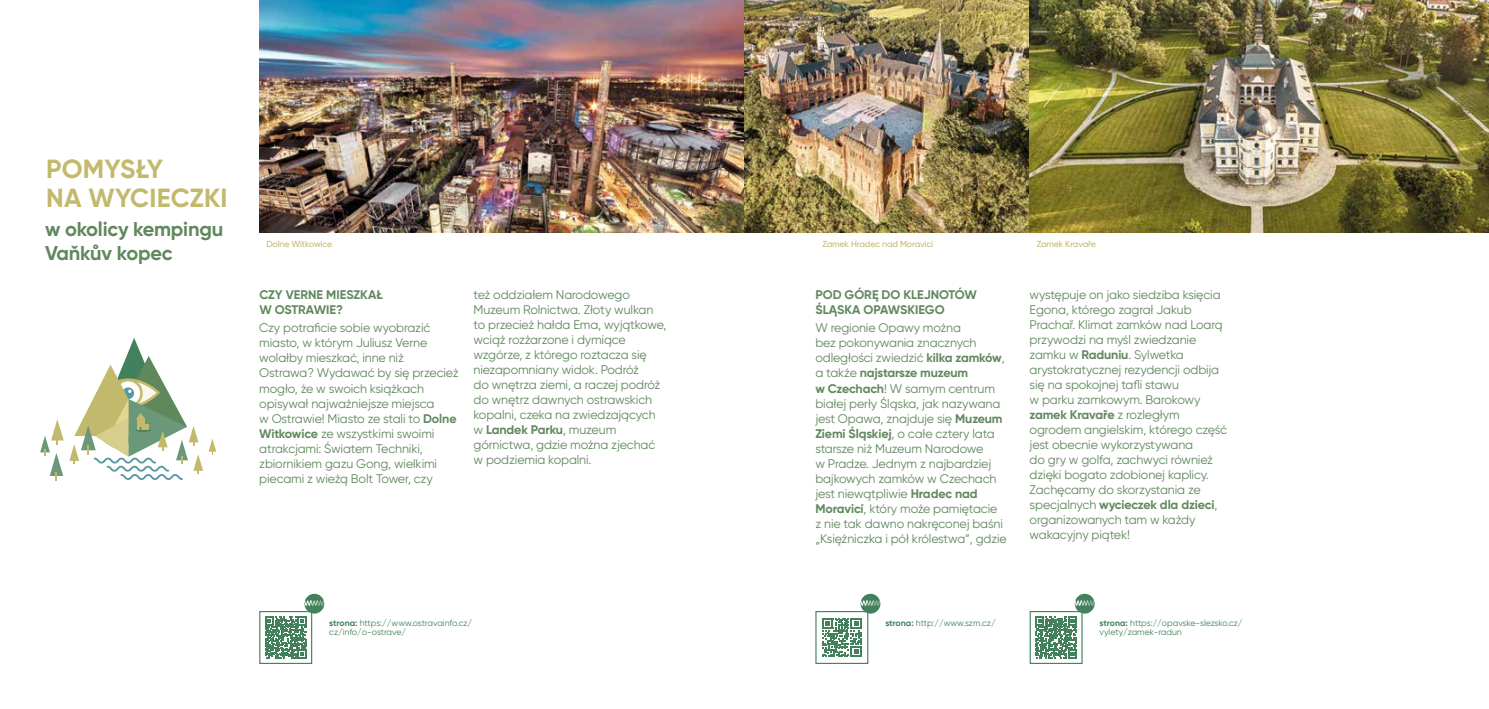
<style>
.page{position:relative;width:1489px;height:709px;background:#fff}
.page>*{position:absolute;margin:0;border:0;box-sizing:border-box;transform-origin:0 0}
.t1{font:700 26.25px/28.9px "Gilroy";letter-spacing:.01em;color:#c3b96d}
.t2{font:700 20px/24px "Gilroy";letter-spacing:-.01em;color:#60885d}
.t3{font:12.5px/15px "Gilroy";letter-spacing:-.01em;color:#60885d}
.t4{font:700 12.5px/15px "Gilroy";color:#60885d}
.t5{font:8.75px/8.8px "Gilroy";color:#43815c}
.t6{font:500 8.75px "Gilroy";letter-spacing:-.01em;color:#c3b96d}
.s1{font-weight:700}
</style>
<div class="page">
<img style="left:259px;top:0;width:1229px;height:232px">
<svg style="left:40px;top:338px;width:176px;height:142px"></svg>
<svg style="left:265px;top:616px;width:41px;height:42px"></svg>
<div style="left:259px;top:611px;width:53px;height:53px;border:1px solid #43815c"></div>
<svg style="left:822px;top:618px;width:39px;height:39px"></svg>
<div style="left:815px;top:611px;width:53px;height:53px;border:1px solid #43815c"></div>
<svg style="left:1035px;top:616px;width:41px;height:42px"></svg>
<div style="left:1029px;top:611px;width:53px;height:53px;border:1px solid #43815c"></div>
<div style="left:304px;top:594px;width:20px;height:19px;background:#43815c;border-radius:50%"></div>
<div style="left:860px;top:594px;width:20px;height:19px;background:#43815c;border-radius:50%"></div>
<div style="left:1074px;top:594px;width:20px;height:19px;background:#43815c;border-radius:50%"></div>
<svg style="left:304px;top:600px;width:20px;height:5px"></svg>
<svg style="left:860px;top:600px;width:20px;height:5px"></svg>
<svg style="left:1074px;top:600px;width:20px;height:5px"></svg>
<h1 class="t1" style="left:46px;top:154px;width:183px">POMYSŁY<br>NA WYCIECZKI</h1>
<h2 class="t2" style="left:45px;top:216px;width:180px">w okolicy kempingu<br>Vaňkův kopec</h2>
<p class="t6" style="left:266px;top:238px;width:67px">Dolne Witkowice</p>
<p class="t6" style="left:822px;top:238px;width:112px">Zamek Hradec nad Moravicí</p>
<p class="t6" style="left:1036px;top:238px;width:61px">Zamek Kravaře</p>
<p class="t4" style="left:259px;top:287px;width:125px">CZY VERNE MIESZKAŁ<br>W OSTRAWIE?</p>
<p class="t3" style="left:259px;top:320px;width:201px">Czy potraficie sobie wyobrazić miasto, w którym Juliusz Verne wolałby mieszkać, inne niż<br>Ostrawa? Wydawać by się przecież mogło, że w swoich książkach opisywał najważniejsze miejsca<br>w Ostrawie! Miasto ze stali to <span class="s1">Dolne<br>Witkowice</span> ze wszystkimi swoimi atrakcjami: Światem Techniki, zbiornikiem gazu Gong, wielkimi piecami z wieżą Bolt Tower, czy</p>
<p class="t3" style="left:473px;top:287px;width:194px">też oddziałem Narodowego<br>Muzeum Rolnictwa. Złoty wulkan to przecież hałda Ema, wyjątkowe, wciąż rozżarzone i dymiące wzgórze, z którego roztacza się niezapomniany widok. Podróż<br>do wnętrza ziemi, a raczej podróż do wnętrz dawnych ostrawskich kopalni, czeka na zwiedzających w <span class="s1">Landek Parku</span>, muzeum górnictwa, gdzie można zjechać w podziemia kopalni.</p>
<p class="t4" style="left:815px;top:287px;width:163px">POD GÓRĘ DO KLEJNOTÓW<br>ŚLĄSKA OPAWSKIEGO</p>
<p class="t3" style="left:815px;top:320px;width:193px">W regionie Opawy można<br>bez pokonywania znacznych odległości zwiedzić <span class="s1">kilka zamków</span>, a także <span class="s1">najstarsze muzeum<br>w Czechach</span>! W samym centrum białej perły Śląska, jak nazywana jest Opawa, znajduje się <span class="s1">Muzeum<br>Ziemi Śląskiej</span>, o całe cztery lata starsze niż Muzeum Narodowe<br>w Pradze. Jednym z najbardziej bajkowych zamków w Czechach jest niewątpliwie <span class="s1">Hradec nad<br>Moravicí</span>, który może pamiętacie<br>z nie tak dawno nakręconej baśni „Księżniczka i pół królestwa”, gdzie</p>
<p class="t3" style="left:1029px;top:287px;width:199px">występuje on jako siedziba księcia<br>Egona, którego zagrał Jakub<br>Prachař. Klimat zamków nad Loarą przywodzi na myśl zwiedzanie zamku w <span class="s1">Raduniu</span>. Sylwetka arystokratycznej rezydencji odbija się na spokojnej tafli stawu<br>w parku zamkowym. Barokowy <span class="s1">zamek Kravaře</span> z rozległym ogrodem angielskim, którego część jest obecnie wykorzystywana<br>do gry w golfa, zachwyci również dzięki bogato zdobionej kaplicy.<br>Zachęcamy do skorzystania ze specjalnych <span class="s1">wycieczek dla dzieci</span>, organizowanych tam w każdy wakacyjny piątek!</p>
<p class="t5" style="left:329px;top:618px;width:144px"><span class="s1">strona:</span> https://www.ostravainfo.cz/ cz/info/o-ostrave/</p>
<p class="t5" style="left:885px;top:618px;width:112px"><span class="s1">strona:</span> http://www.szm.cz/</p>
<p class="t5" style="left:1099px;top:618px;width:144px"><span class="s1">strona:</span> https://opavske-slezsko.cz/ vylety/zamek-radun</p>
</div>
